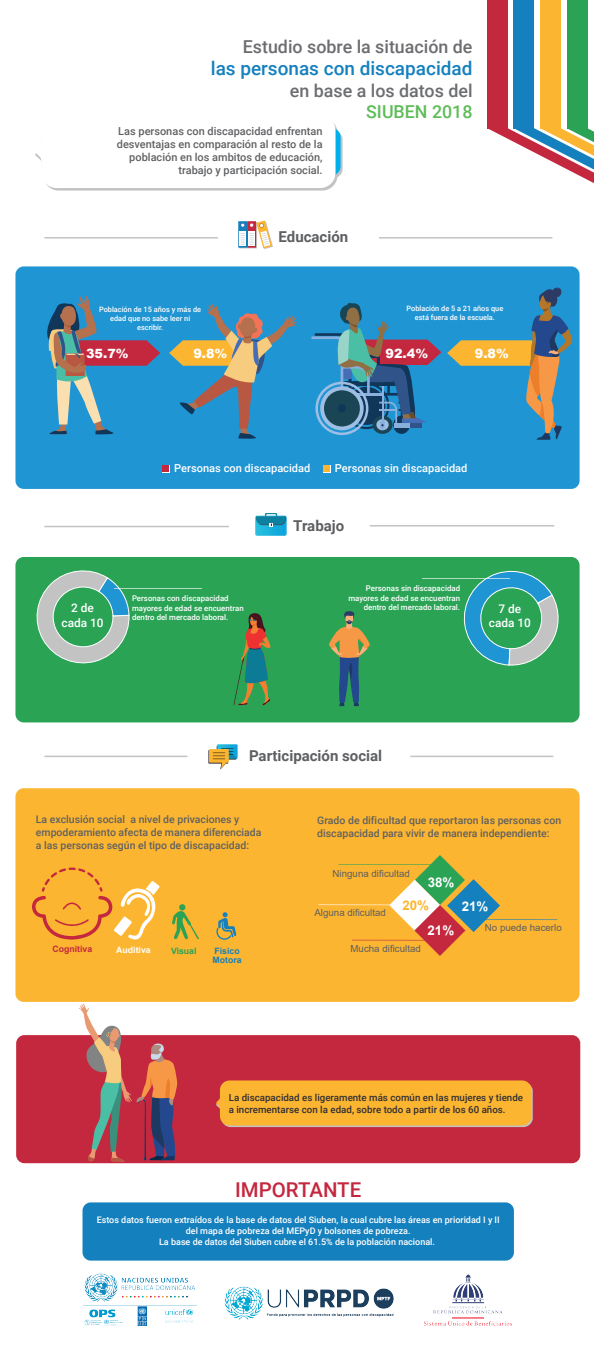
<style>
.page{position:relative;width:594px;height:1350px;background:#fff}
.page>*{position:absolute;margin:0;border:0;box-sizing:border-box;transform-origin:0 0}
.t1{font:500 20.48px "Roboto";color:#c4283e}
.t2{font:500 18.98px "Roboto";color:#1480be}
.t3{font:500 17.85px "Roboto";color:#6c6d70}
.t4{font:500 17.85px "Roboto";color:#5fbc58}
.t5{font:700 15px "Roboto";color:#5e5f62}
.t6{font:700 13.27px "Arial";color:#fff}
.t7{font:700 13.27px "Arial";color:#fcb531}
.t8{font:900 12.75px "Arial";color:#fff}
.t9{font:500 11.85px/14.2px "Roboto";color:#fff;text-align:center}
.t10{font:500 11.02px "Roboto";color:#fff}
.t11{font:500 10.95px/13.1px "Roboto";color:#606163;text-align:right}
.t12{font:500 10.5px/12.6px "Roboto";color:#606160}
.t13{font:500 9.75px/11.2px "Roboto";color:#302f34}
.t14{font:9.75px "Arial";color:#5e5f62}
.t15{font:500 9px/10.8px "Roboto";color:#fff;text-align:center}
.t16{font:700 8.77px/8.9px "Arial";color:#1480be}
.t17{font:700 8.77px "Arial";color:#c4283e}
.t18{font:700 8.77px "Arial";color:#fff}
.t19{font:700 8.77px "Arial";color:#2aa355}
.t20{font:500 7.88px/9.4px "Roboto";color:#fff}
.t21{font:500 7.35px/8.8px "Roboto";color:#fff;text-align:center}
</style>
<div class="page">
<div style="left:487px;top:0;width:21px;height:128px;background:#c4283e"></div>
<div style="left:514px;top:0;width:20px;height:128px;background:#1480be"></div>
<div style="left:540px;top:0;width:21px;height:128px;background:#fcb531"></div>
<div style="left:567px;top:0;width:20px;height:128px;background:#2aa355"></div>
<svg style="left:487px;top:128px;width:107px;height:55px"></svg>
<svg style="left:35px;top:122px;width:308px;height:69px"></svg>
<hr style="left:44px;top:237px;width:174px;height:2px;background:#c3c3c3">
<hr style="left:379px;top:237px;width:173px;height:2px;background:#c3c3c3">
<svg style="left:238px;top:221px;width:9px;height:27px"></svg>
<svg style="left:239px;top:221px;width:34px;height:28px"></svg>
<div style="left:15px;top:266px;width:565px;height:223px;background:#2095d3;border-radius:8px"></div>
<div style="left:15px;top:557px;width:565px;height:165px;background:#2aa355;border-radius:8px"></div>
<div style="left:16px;top:1035px;width:564px;height:128px;background:#c4283e;border-radius:8px"></div>
<div style="left:15px;top:788px;width:565px;height:214px;background:#fcb531;border-radius:8px"></div>
<div style="left:163px;top:465px;width:7px;height:8px;background:#fff"></div>
<svg style="left:323px;top:465px;width:7px;height:8px"></svg>
<div style="left:163px;top:465px;width:6px;height:7px;background:#c4283e"></div>
<div style="left:323px;top:465px;width:6px;height:7px;background:#fcb531"></div>
<svg style="left:169px;top:303px;width:128px;height:136px"></svg>
<svg style="left:311px;top:303px;width:130px;height:132px"></svg>
<hr style="left:44px;top:526px;width:185px;height:1px;background:#c3c3c3">
<hr style="left:370px;top:525px;width:184px;height:2px;background:#c3c3c3">
<svg style="left:255px;top:513px;width:32px;height:23px"></svg>
<svg style="left:234px;top:613px;width:37px;height:92px"></svg>
<svg style="left:329px;top:611px;width:41px;height:95px"></svg>
<hr style="left:44px;top:756px;width:143px;height:1px;background:#c3c3c3">
<hr style="left:410px;top:756px;width:143px;height:1px;background:#c3c3c3">
<svg style="left:208px;top:744px;width:30px;height:26px"></svg>
<svg style="left:32px;top:868px;width:128px;height:72px"></svg>
<svg style="left:172px;top:904px;width:27px;height:36px"></svg>
<svg style="left:216px;top:912px;width:21px;height:28px"></svg>
<img style="left:224px;top:1286px;width:170px;height:34px">
<img style="left:424px;top:1273px;width:88px;height:53px">
<img style="left:83px;top:1274px;width:114px;height:51px">
<svg style="left:216px;top:1080px;width:317px;height:47px;background:#f8b136"></svg>
<svg style="left:78px;top:1003px;width:100px;height:159px"></svg>
<svg style="left:447px;top:287px;width:125px;height:153px"></svg>
<svg style="left:389px;top:855px;width:111px;height:101px"></svg>
<hr style="left:339px;top:864px;width:100px;height:1px;background:#2aa355">
<hr style="left:352px;top:940px;width:81px;height:1px;background:#c4283e">
<hr style="left:318px;top:905px;width:82px;height:1px;background:#fff">
<hr style="left:476px;top:919px;width:81px;height:1px;background:#1480be">
<svg style="left:36px;top:570px;width:94px;height:94px"></svg>
<hr style="left:114px;top:588px;width:88px;height:1px;background:#fff">
<svg style="left:463px;top:570px;width:96px;height:96px"></svg>
<hr style="left:422px;top:578px;width:88px;height:1px;background:#fff">
<svg style="left:47px;top:296px;width:113px;height:139px"></svg>
<div style="left:83px;top:1202px;width:431px;height:59px;background:#1480be;border-radius:8px"></div>
<h3 class="t3" style="left:243px;top:34px;width:231px">Estudio sobre la situación de</h3>
<h2 class="t2" style="left:211px;top:55px;width:263px">las personas con discapacidad</h2>
<h3 class="t3" style="left:290px;top:78px;width:184px">en base a los datos del</h3>
<h3 class="t4" style="left:366px;top:99px;width:108px">SIUBEN 2018</h3>
<p class="t11" style="left:117px;top:124px;width:207px">Las personas con discapacidad enfrentan desventajas en comparación al resto de la población en los ambitos de educación, trabajo y participación social.</p>
<h3 class="t5" style="left:279px;top:226px;width:71px">Educación</h3>
<p class="t21" style="left:99px;top:305px;width:104px">Población de 15 años y más de edad que no sabe leer ni escribir.</p>
<p class="t21" style="left:407px;top:304px;width:98px">Población de 5 a 21 años que está fuera de la escuela.</p>
<p class="t8" style="left:86px;top:344px;width:44px">35.7%</p>
<p class="t8" style="left:193px;top:344px;width:36px">9.8%</p>
<p class="t8" style="left:386px;top:344px;width:44px">92.4%</p>
<p class="t8" style="left:475px;top:344px;width:36px">9.8%</p>
<p class="t10" style="left:174px;top:461px;width:138px">Personas con discapacidad</p>
<p class="t10" style="left:335px;top:460px;width:134px">Personas sin discapacidad</p>
<h3 class="t5" style="left:293px;top:515px;width:52px">Trabajo</h3>
<p class="t20" style="left:348px;top:584px;width:113px;text-align:right">Personas sin discapacidad mayores de edad se encuentran dentro del mercado laboral.</p>
<p class="t20" style="left:132px;top:594px;width:113px">Personas con discapacidad mayores de edad se encuentran dentro del mercado laboral.</p>
<p class="t9" style="left:62px;top:601px;width:44px">2 de cada 10</p>
<p class="t9" style="left:489px;top:601px;width:44px">7 de cada 10</p>
<h3 class="t5" style="left:249px;top:745px;width:135px">Participación social</h3>
<p class="t12" style="left:36px;top:813px;width:227px">La exclusión social a nivel de privaciones y empoderamiento afecta de manera diferenciada a las personas según el tipo de discapacidad:</p>
<p class="t12" style="left:317px;top:814px;width:245px">Grado de dificultad que reportaron las personas con discapacidad para vivir de manera independiente:</p>
<p class="t17" style="left:52px;top:943px;width:41px">Cognitiva</p>
<p class="t18" style="left:116px;top:944px;width:36px">Auditiva</p>
<p class="t19" style="left:171px;top:945px;width:27px">Visual</p>
<p class="t16" style="left:213px;top:947px;width:31px">Físico<br>Motora</p>
<p class="t14" style="left:333px;top:867px;width:79px">Ninguna dificultad</p>
<p class="t6" style="left:428px;top:873px;width:28px">38%</p>
<p class="t14" style="left:314px;top:906px;width:73px">Alguna dificultad</p>
<p class="t7" style="left:402px;top:896px;width:28px">20%</p>
<p class="t6" style="left:428px;top:921px;width:28px">21%</p>
<p class="t14" style="left:350px;top:942px;width:72px">Mucha dificultad</p>
<p class="t6" style="left:462px;top:897px;width:28px">21%</p>
<p class="t14" style="left:485px;top:921px;width:78px">No puede hacerlo</p>
<p class="t13" style="left:229px;top:1092px;width:296px">La discapacidad es ligeramente más común en las mujeres y tiende a incrementarse con la edad, sobre todo a partir de los 60 años.</p>
<h1 class="t1" style="left:235px;top:1176px;width:128px">IMPORTANTE</h1>
<p class="t15" style="left:97px;top:1214px;width:404px">Estos datos fueron extraídos de la base de datos del Siuben, la cual cubre las áreas en prioridad I y II del mapa de pobreza del MEPyD y bolsones de pobreza.<br>La base de datos del Siuben cubre el 61.5% de la población nacional.</p>
</div>
